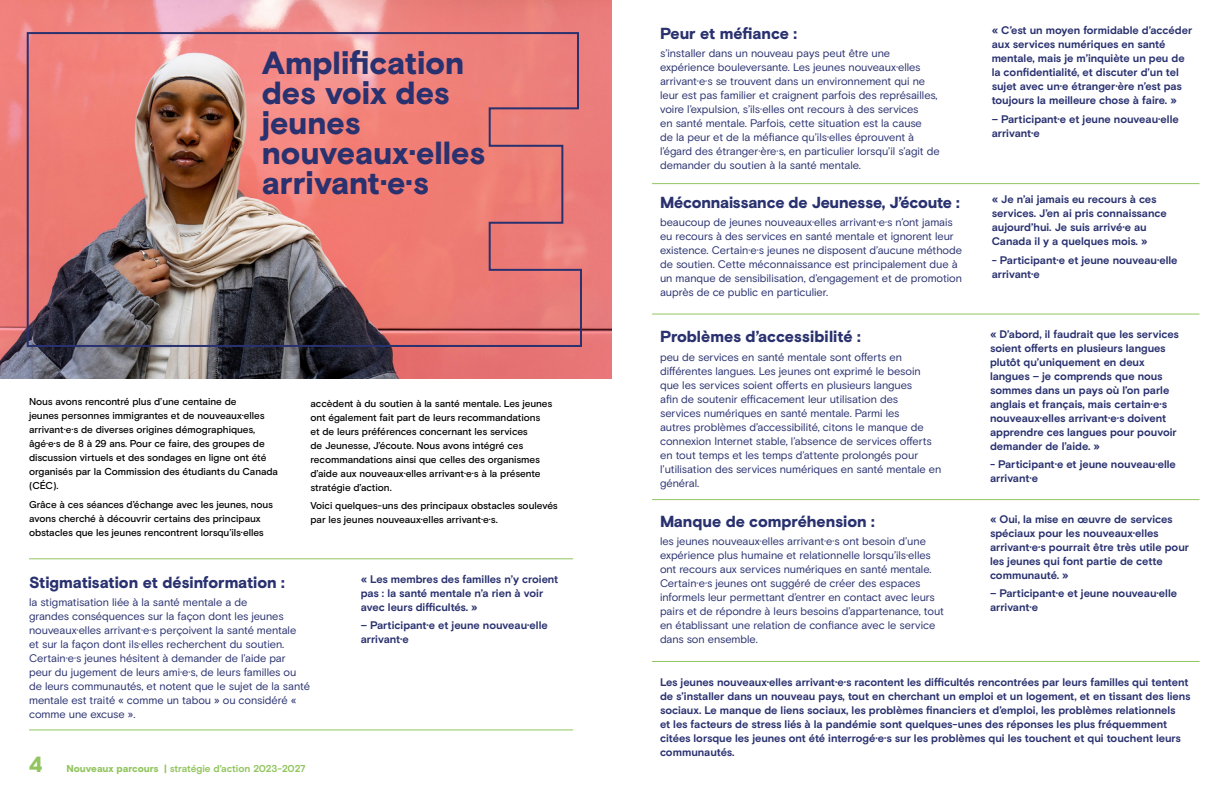
<style>
.page{position:relative;width:1224px;height:792px;background:#fff}
.page>*{position:absolute;margin:0;border:0;box-sizing:border-box;transform-origin:0 0}
.Header_1{font:900 32px/30px "Basis Grotesque Pro";letter-spacing:-.005em;color:#29316f}
.KHP_Body_copy{font:900 16px "Basis Grotesque Pro";letter-spacing:-.01em;color:#29316f}
.KHP_Body_copy-2{font:11px/14px "Basis Grotesque Pro";letter-spacing:-.005em;color:#29316f}
.KHP_Body_copy-3{font:700 11px/14px "Basis Grotesque Pro";letter-spacing:-.005em;color:#29316f}
.KHP_Body_copy-4{font:500 10px/14px "Basis Grotesque Pro";letter-spacing:-.005em;color:#000}
.t1{font:700 10px "Basis Grotesque Pro";letter-spacing:-.01em;color:#92c55f}
.s1{font-weight:900;font-size:22px}
.s2{font-weight:900}
</style>
<div class="page">
<img style="left:0;top:0;width:612px;height:378px">
<hr style="left:29px;top:558px;width:544px;height:1px;background:#92c55f">
<hr style="left:29px;top:729px;width:544px;height:1px;background:#92c55f">
<hr style="left:652px;top:183px;width:548px;height:1px;background:#92c55f">
<hr style="left:652px;top:314px;width:548px;height:1px;background:#92c55f">
<hr style="left:652px;top:499px;width:548px;height:1px;background:#92c55f">
<hr style="left:652px;top:661px;width:548px;height:1px;background:#92c55f">
<img style="left:26px;top:31px;width:557px;height:317px">
<p class="Header_1" style="left:262px;top:49px;width:225px">Amplification des voix des jeunes nouveaux·elles arrivant·e·s</p>
<p class="KHP_Body_copy-4" style="left:29px;top:395px;width:251px">Nous avons rencontré plus d’une centaine de<br>jeunes personnes immigrantes et de nouveaux·elles arrivant·e·s de diverses origines démographiques, âgé·e·s de 8 à 29 ans. Pour ce faire, des groupes de discussion virtuels et des sondages en ligne ont été organisés par la Commission des étudiants du Canada (CÉC).</p>
<p class="KHP_Body_copy-4" style="left:29px;top:498px;width:246px">Grâce à ces séances d’échange avec les jeunes, nous avons cherché à découvrir certains des principaux obstacles que les jeunes rencontrent lorsqu’ils·elles</p>
<p class="KHP_Body_copy" style="left:29px;top:573px;width:257px">Stigmatisation et désinformation :</p>
<p class="KHP_Body_copy-2" style="left:29px;top:595px;width:282px">la stigmatisation liée à la santé mentale a de<br>grandes conséquences sur la façon dont les jeunes nouveaux·elles arrivant·e·s perçoivent la santé mentale<br>et sur la façon dont ils·elles recherchent du soutien.<br>Certain·e·s jeunes hésitent à demander de l’aide par peur du jugement de leurs ami·e·s, de leurs familles ou de leurs communautés, et notent que le sujet de la santé mentale est traité « comme un tabou » ou considéré « comme une excuse ».</p>
<p class="KHP_Body_copy-4" style="left:310px;top:397px;width:243px">accèdent à du soutien à la santé mentale. Les jeunes ont également fait part de leurs recommandations<br>et de leurs préférences concernant les services<br>de Jeunesse, J’écoute. Nous avons intégré ces recommandations ainsi que celles des organismes d’aide aux nouveaux·elles arrivant·e·s à la présente stratégie d’action.</p>
<p class="KHP_Body_copy-4" style="left:310px;top:499px;width:249px">Voici quelques-uns des principaux obstacles soulevés par les jeunes nouveaux·elles arrivant·e·s.</p>
<p class="KHP_Body_copy-3" style="left:361px;top:573px;width:199px">« Les membres des familles n’y croient pas : la santé mentale n’a rien à voir avec leurs difficultés. »</p>
<p class="KHP_Body_copy-3" style="left:361px;top:619px;width:189px">– Participant·e et jeune nouveau·elle arrivant·e</p>
<p class="t1" style="left:29px;top:762px;width:278px"><span class="s1">4</span> <span class="s2">Nouveaux parcours |</span> stratégie d’action 2023-2027</p>
<p class="KHP_Body_copy" style="left:660px;top:24px;width:139px">Peur et méfiance :</p>
<p class="KHP_Body_copy-2" style="left:660px;top:46px;width:281px">s’installer dans un nouveau pays peut être une expérience bouleversante. Les jeunes nouveaux·elles arrivant·e·s se trouvent dans un environnement qui ne leur est pas familier et craignent parfois des représailles, voire l’expulsion, s’ils·elles ont recours à des services<br>en santé mentale. Parfois, cette situation est la cause<br>de la peur et de la méfiance qu’ils·elles éprouvent à l’égard des étranger·ère·s, en particulier lorsqu’il s’agit de demander du soutien à la santé mentale.</p>
<p class="KHP_Body_copy" style="left:660px;top:193px;width:301px">Méconnaissance de Jeunesse, J’écoute :</p>
<p class="KHP_Body_copy-2" style="left:660px;top:215px;width:304px">beaucoup de jeunes nouveaux·elles arrivant·e·s n’ont jamais eu recours à des services en santé mentale et ignorent leur existence. Certain·e·s jeunes ne disposent d’aucune méthode de soutien. Cette méconnaissance est principalement due à un manque de sensibilisation, d’engagement et de promotion auprès de ce public en particulier.</p>
<p class="KHP_Body_copy" style="left:660px;top:327px;width:202px">Problèmes d’accessibilité :</p>
<p class="KHP_Body_copy-2" style="left:660px;top:350px;width:283px">peu de services en santé mentale sont offerts en différentes langues. Les jeunes ont exprimé le besoin que les services soient offerts en plusieurs langues<br>afin de soutenir efficacement leur utilisation des services numériques en santé mentale. Parmi les<br>autres problèmes d’accessibilité, citons le manque de connexion Internet stable, l’absence de services offerts en tout temps et les temps d’attente prolongés pour l’utilisation des services numériques en santé mentale en général.</p>
<p class="KHP_Body_copy" style="left:660px;top:512px;width:216px">Manque de compréhension :</p>
<p class="KHP_Body_copy-2" style="left:660px;top:535px;width:286px">les jeunes nouveaux·elles arrivant·e·s ont besoin d’une expérience plus humaine et relationnelle lorsqu’ils·elles ont recours aux services numériques en santé mentale.<br>Certain·e·s jeunes ont suggéré de créer des espaces informels leur permettant d’entrer en contact avec leurs pairs et de répondre à leurs besoins d’appartenance, tout en établissant une relation de confiance avec le service dans son ensemble.</p>
<p class="KHP_Body_copy-3" style="left:992px;top:24px;width:202px">« C’est un moyen formidable d’accéder aux services numériques en santé mentale, mais je m’inquiète un peu de la confidentialité, et discuter d’un tel sujet avec un·e étranger·ère n’est pas toujours la meilleure chose à faire. »</p>
<p class="KHP_Body_copy-3" style="left:992px;top:112px;width:189px">– Participant·e et jeune nouveau·elle arrivant·e</p>
<p class="KHP_Body_copy-3" style="left:992px;top:193px;width:177px">« Je n’ai jamais eu recours à ces services. J’en ai pris connaissance aujourd’hui. Je suis arrivé·e au<br>Canada il y a quelques mois. »</p>
<p class="KHP_Body_copy-3" style="left:992px;top:253px;width:187px">- Participant·e et jeune nouveau·elle arrivant·e</p>
<p class="KHP_Body_copy-3" style="left:990px;top:327px;width:190px">« D’abord, il faudrait que les services soient offerts en plusieurs langues plutôt qu’uniquement en deux langues – je comprends que nous sommes dans un pays où l’on parle anglais et français, mais certain·e·s nouveaux·elles arrivant·e·s doivent apprendre ces langues pour pouvoir demander de l’aide. »</p>
<p class="KHP_Body_copy-3" style="left:990px;top:458px;width:187px">- Participant·e et jeune nouveau·elle arrivant·e</p>
<p class="KHP_Body_copy-3" style="left:990px;top:512px;width:201px">« Oui, la mise en œuvre de services spéciaux pour les nouveaux·elles arrivant·e·s pourrait être très utile pour les jeunes qui font partie de cette communauté. »</p>
<p class="KHP_Body_copy-3" style="left:990px;top:587px;width:189px">– Participant·e et jeune nouveau·elle arrivant·e</p>
<p class="KHP_Body_copy-3" style="left:660px;top:675px;width:532px">Les jeunes nouveaux·elles arrivant·e·s racontent les difficultés rencontrées par leurs familles qui tentent de s’installer dans un nouveau pays, tout en cherchant un emploi et un logement, et en tissant des liens sociaux. Le manque de liens sociaux, les problèmes financiers et d’emploi, les problèmes relationnels<br>et les facteurs de stress liés à la pandémie sont quelques-unes des réponses les plus fréquemment citées lorsque les jeunes ont été interrogé·e·s sur les problèmes qui les touchent et qui touchent leurs communautés.</p>
</div>
